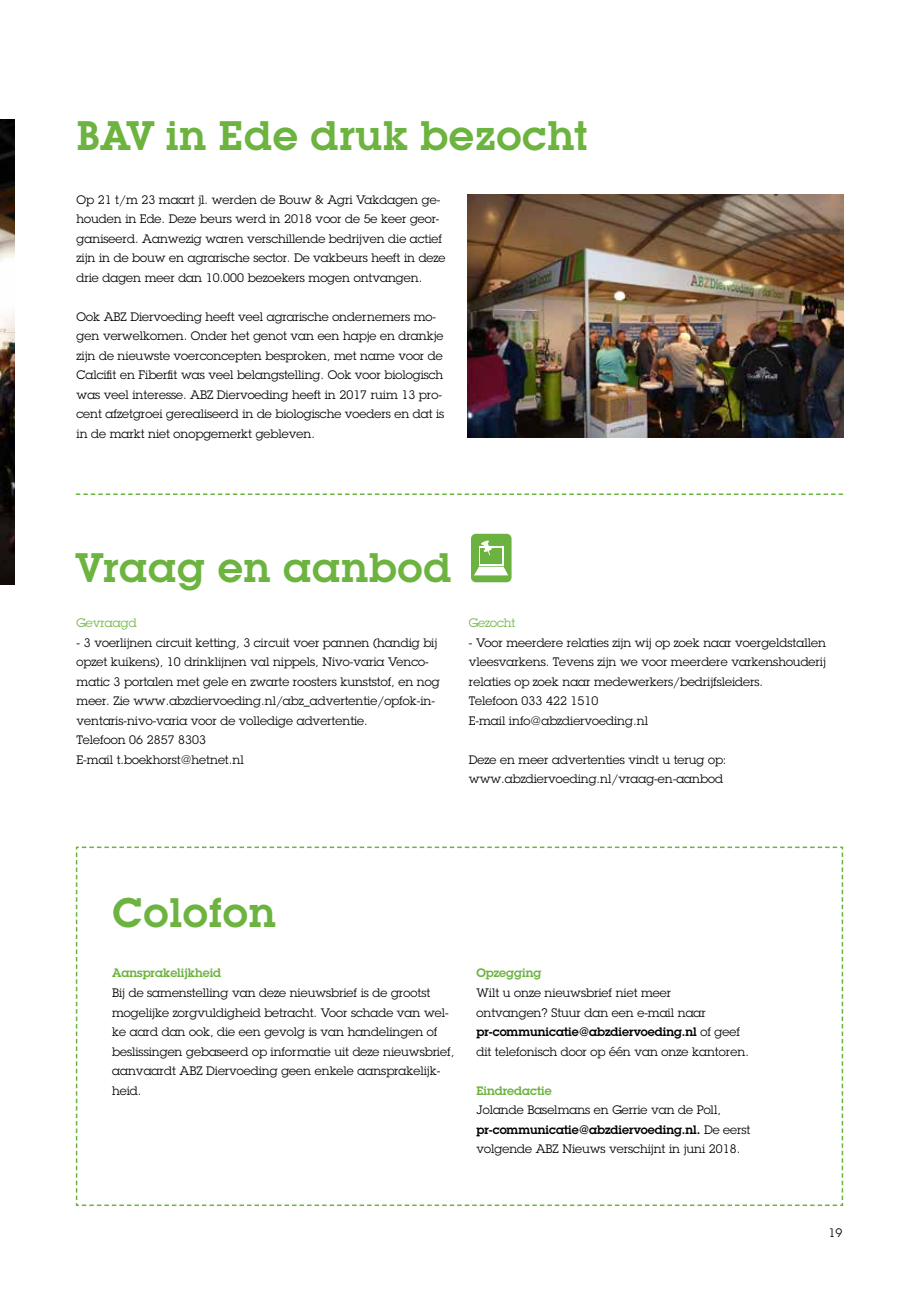
<style>
.page{position:relative;width:919px;height:1289px;background:#fff}
.page>*{position:absolute;margin:0;border:0;box-sizing:border-box;transform-origin:0 0}
.t1{font:600 40.5px "Lubalin Graph IT Cby BT";color:#6cb33f}
.t2{font:12px/19.5px "Lubalin Graph";color:#000}
.t3{font:600 12px "Lubalin Graph";color:#6cb33f}
.t4{font:12px "Lubalin Graph";color:#6cb33f}
.s1{font-weight:600}
</style>
<div class="page">
<svg style="left:75px;top:846px;width:768px;height:360px"></svg>
<div style="left:471px;top:533px;width:40px;height:49px;background:#6bb240;border-radius:5px"></div>
<svg style="left:479px;top:546px;width:24px;height:19px"></svg>
<div style="left:481px;top:548px;width:21px;height:16px;background:#6bb240"></div>
<svg style="left:474px;top:566px;width:34px;height:9px"></svg>
<svg style="left:481px;top:540px;width:11px;height:15px"></svg>
<img style="left:0;top:119px;width:14px;height:465px">
<img style="left:467px;top:194px;width:376px;height:243px">
<svg style="left:76px;top:493px;width:767px;height:2px"></svg>
<h1 class="t1" style="left:77px;top:121px;width:513px">BAV in Ede druk bezocht</h1>
<p class="t2" style="left:77px;top:190px;width:370px">Op 21 t/m 23 maart jl. werden de Bouw &amp; Agri Vakdagen ge&shy;houden in Ede. Deze beurs werd in 2018 voor de 5e keer geor&shy;ganiseerd. Aanwezig waren verschillende bedrijven die actief zijn in de bouw en agrarische sector. De vakbeurs heeft in deze drie dagen meer dan 10.000 bezoekers mogen ontvangen.</p>
<p class="t2" style="left:77px;top:307px;width:369px">Ook ABZ Diervoeding heeft veel agrarische ondernemers mo&shy;gen verwelkomen. Onder het genot van een hapje en drankje zijn de nieuwste voerconcepten besproken, met name voor de Calcifit en Fiberfit was veel belangstelling. Ook voor biologisch was veel interesse. ABZ Diervoeding heeft in 2017 ruim 13 pro&shy;cent afzetgroei gerealiseerd in de biologische voeders en dat is in de markt niet onopgemerkt gebleven.</p>
<h1 class="t1" style="left:77px;top:552px;width:377px">Vraag en aanbod</h1>
<p class="t4" style="left:77px;top:617px;width:61px">Gevraagd</p>
<p class="t2" style="left:77px;top:633px;width:364px">- 3 voerlijnen circuit ketting, 3 circuit voer pannen (handig bij opzet kuikens), 10 drinklijnen val nippels, Nivo-varia Venco&shy;matic 3 portalen met gele en zwarte roosters kunststof, en nog meer. Zie www.abzdiervoeding.nl/abz_advertentie/opfok-in&shy;ventaris-nivo-varia voor de volledige advertentie.<br>Telefoon 06 2857 8303<br>E-mail t.boekhorst@hetnet.nl</p>
<p class="t4" style="left:469px;top:617px;width:48px">Gezocht</p>
<p class="t2" style="left:469px;top:633px;width:358px">- Voor meerdere relaties zijn wij op zoek naar voergeldstallen vleesvarkens. Tevens zijn we voor meerdere varkenshouderij relaties op zoek naar medewerkers/bedrijfsleiders.<br>Telefoon 033 422 1510<br>E-mail info@abzdiervoeding.nl</p>
<p class="t2" style="left:469px;top:750px;width:259px">Deze en meer advertenties vindt u terug op: www.abzdiervoeding.nl/vraag-en-aanbod</p>
<h1 class="t1" style="left:112px;top:897px;width:165px">Colofon</h1>
<p class="t3" style="left:112px;top:968px;width:110px">Aansprakelijkheid</p>
<p class="t2" style="left:112px;top:983px;width:343px">Bij de samenstelling van deze nieuwsbrief is de grootst mogelijke zorgvuldigheid betracht. Voor schade van wel&shy;ke aard dan ook, die een gevolg is van handelingen of beslissingen gebaseerd op informatie uit deze nieuwsbrief, aanvaardt ABZ Diervoeding geen enkele aansprakelijk&shy;heid.</p>
<p class="t3" style="left:476px;top:968px;width:66px">Opzegging</p>
<p class="t2" style="left:476px;top:983px;width:274px">Wilt u onze nieuwsbrief niet meer<br>ontvangen? Stuur dan een e-mail naar <span class="s1">pr-communicatie@abzdiervoeding.nl</span> of geef dit telefonisch door op één van onze kantoren.</p>
<p class="t3" style="left:476px;top:1085px;width:77px">Eindredactie</p>
<p class="t2" style="left:476px;top:1100px;width:275px">Jolande Baselmans en Gerrie van de Poll, <span class="s1">pr-communicatie@abzdiervoeding.nl.</span> De eerst volgende ABZ Nieuws verschijnt in juni 2018.</p>
<p class="t2" style="left:828px;top:1223px;width:15px">19</p>
</div>
